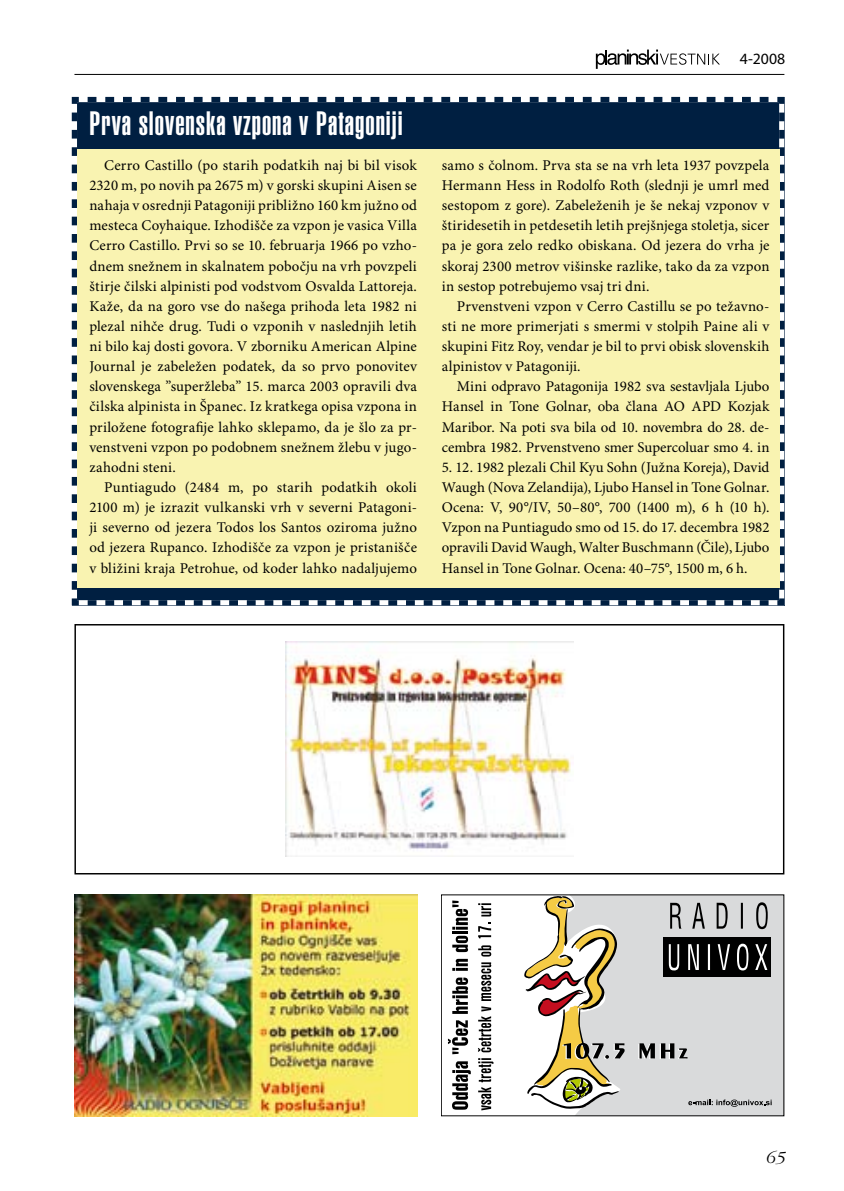
<style>
.page{position:relative;width:844px;height:1191px;background:#fff}
.page>*{position:absolute;margin:0;border:0;box-sizing:border-box;transform-origin:0 0}
.t1{font:900 extra-condensed 33.25px "SS Helvetica";letter-spacing:.03em;color:#fff}
.t2{font:italic 300 17.5px "SS Garamond";color:#000}
.t3{font:15.75px "Myriad Pro";color:#000}
.t4{font:14.88px/20.1px "Minion Pro";letter-spacing:.005em;color:#000;text-align:justify}
</style>
<div class="page">
<hr style="left:74px;top:74px;width:710px;height:1px;background:#000">
<svg style="left:595px;top:50px;width:124px;height:19px"></svg>
<svg style="left:71px;top:96px;width:714px;height:510px;background:#2a435e"></svg>
<div style="left:77px;top:150px;width:702px;height:438px;background:#f9f3b1"></div>
<img style="left:74px;top:894px;width:343px;height:222px">
<div style="left:564px;top:894px;width:220px;height:222px;background:#d9dadb"></div>
<svg style="left:638px;top:1043px;width:49px;height:16px"></svg>
<svg style="left:524px;top:896px;width:100px;height:212px"></svg>
<div style="left:663px;top:937px;width:107px;height:39px;background:#000"></div>
<svg style="left:668px;top:943px;width:99px;height:27px"></svg>
<svg style="left:670px;top:902px;width:97px;height:27px;background:#acadae"></svg>
<svg style="left:688px;top:1099px;width:83px;height:7px"></svg>
<svg style="left:452px;top:1061px;width:18px;height:48px"></svg>
<svg style="left:448px;top:1020px;width:20px;height:34px"></svg>
<svg style="left:452px;top:977px;width:16px;height:37px"></svg>
<svg style="left:452px;top:959px;width:15px;height:11px"></svg>
<svg style="left:452px;top:935px;width:16px;height:17px"></svg>
<hr style="left:452px;top:931px;width:15px;height:3px;background:#000">
<svg style="left:452px;top:900px;width:16px;height:29px"></svg>
<svg style="left:478px;top:1058px;width:15px;height:52px"></svg>
<svg style="left:478px;top:962px;width:13px;height:90px"></svg>
<svg style="left:478px;top:945px;width:13px;height:11px"></svg>
<svg style="left:478px;top:922px;width:13px;height:16px"></svg>
<svg style="left:478px;top:903px;width:13px;height:13px"></svg>
<img style="left:285px;top:642px;width:288px;height:214px">
<div style="left:74px;top:624px;width:710px;height:250px;border:1px solid #000"></div>
<h1 class="t1" style="left:89px;top:104px;width:315px">Prva slovenska vzpona v Patagoniji</h1>
<p class="t4" style="left:89px;top:156px;width:329px;text-indent:15px">Cerro Castillo (po starih podatkih naj bi bil visok 2320 m, po novih pa 2675 m) v gorski skupini Aisen se nahaja v osrednji Patagoniji približno 160 km južno od mesteca Coyhaique. Izhodišče za vzpon je vasica Villa Cerro Castillo. Prvi so se 10. februarja 1966 po vzho&shy;dnem snežnem in skalnatem pobočju na vrh povzpeli štirje čilski alpinisti pod vodstvom Osvalda Lattoreja.<br>Kaže, da na goro vse do našega prihoda leta 1982 ni plezal nihče drug. Tudi o vzponih v naslednjih letih ni bilo kaj dosti govora. V zborniku American Alpine Journal je zabeležen podatek, da so prvo ponovitev slovenskega ”superžleba” 15. marca 2003 opravili dva čilska alpinista in Španec. Iz kratkega opisa vzpona in priložene fotografije lahko sklepamo, da je šlo za pr&shy;venstveni vzpon po podobnem snežnem žlebu v jugo&shy;zahodni steni.</p>
<p class="t4" style="left:89px;top:478px;width:329px;text-indent:15px">Puntiagudo (2484 m, po starih podatkih okoli 2100 m) je izrazit vulkanski vrh v severni Patagoni&shy;ji severno od jezera Todos los Santos oziroma južno od jezera Rupanco. Izhodišče za vzpon je pristanišče v bližini kraja Petrohue, od koder lahko nadaljujemo</p>
<p class="t3" style="left:739px;top:49px;width:47px">4-2008</p>
<p class="t4" style="left:441px;top:156px;width:329px">samo s čolnom. Prva sta se na vrh leta 1937 povzpela Hermann Hess in Rodolfo Roth (slednji je umrl med sestopom z gore). Zabeleženih je še nekaj vzponov v štiridesetih in petdesetih letih prejšnjega stoletja, sicer pa je gora zelo redko obiskana. Od jezera do vrha je skoraj 2300 metrov višinske razlike, tako da za vzpon in sestop potrebujemo vsaj tri dni.</p>
<p class="t4" style="left:441px;top:296px;width:329px;text-indent:15px">Prvenstveni vzpon v Cerro Castillu se po težavno&shy;sti ne more primerjati s smermi v stolpih Paine ali v skupini Fitz Roy, vendar je bil to prvi obisk slovenskih alpinistov v Patagoniji.</p>
<p class="t4" style="left:441px;top:377px;width:329px;text-indent:15px">Mini odpravo Patagonija 1982 sva sestavljala Ljubo Hansel in Tone Golnar, oba člana AO APD Kozjak Maribor. Na poti sva bila od 10. novembra do 28. de&shy;cembra 1982. Prvenstveno smer Supercoluar smo 4. in</p>
<p class="t4" style="left:441px;top:457px;width:329px">5. 12. 1982 plezali Chil Kyu Sohn (Južna Koreja), David Waugh (Nova Zelandija), Ljubo Hansel in Tone Golnar.<br>Ocena: V, 90°/IV, 50–80°, 700 (1400 m), 6 h (10 h).<br>Vzpon na Puntiagudo smo od 15. do 17. decembra 1982 opravili David Waugh, Walter Buschmann (Čile), Ljubo Hansel in Tone Golnar. Ocena: 40–75°, 1500 m, 6 h.</p>
<p class="t2" style="left:765px;top:1147px;width:21px">65</p>
</div>
